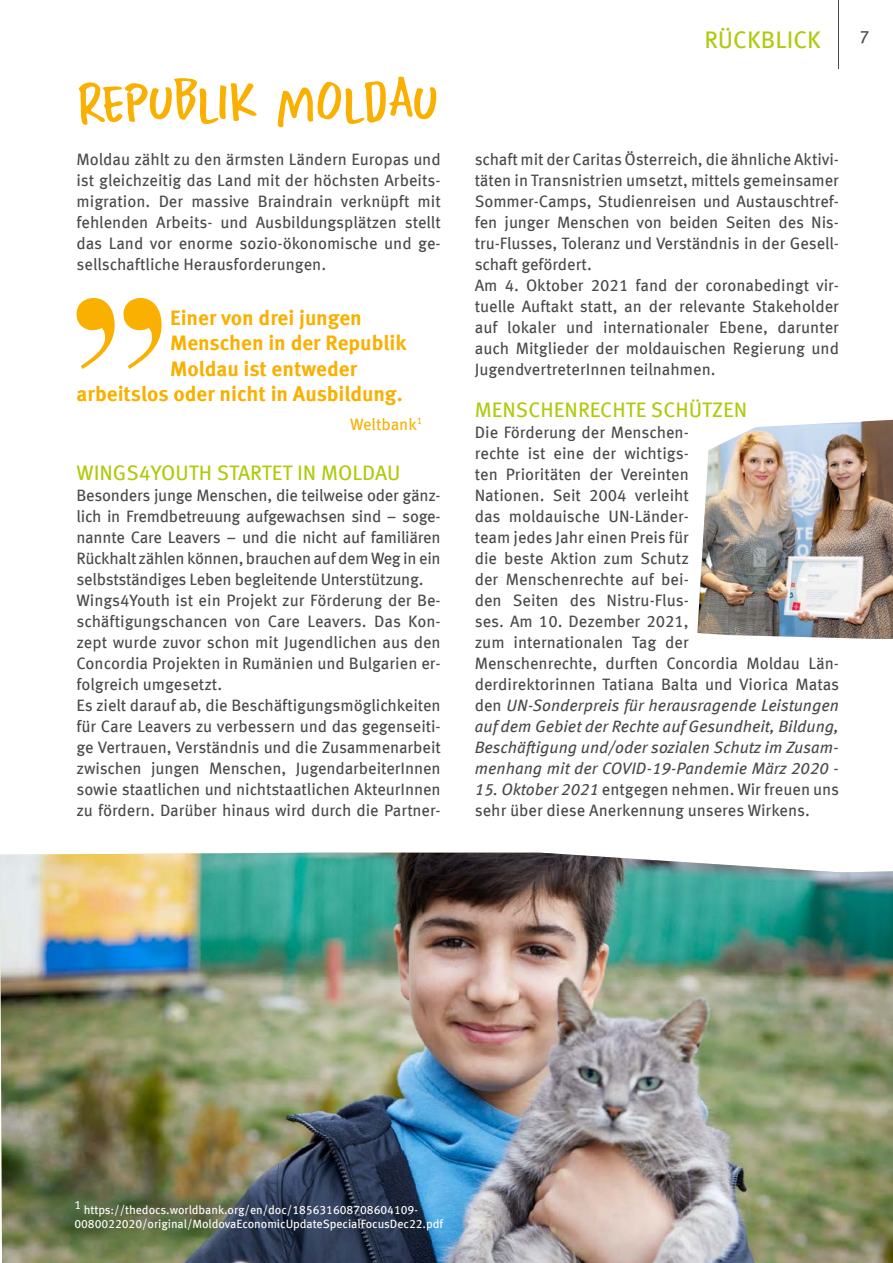
<style>
.page{position:relative;width:893px;height:1263px;background:#fff}
.page>*{position:absolute;margin:0;border:0;box-sizing:border-box;transform-origin:0 0}
.t1{font:75px "Home Education DEMO";letter-spacing:-.03em;color:#f9b000}
.t2{font:24px "Meta OFC";color:#afca0b}
.t3{font:700 21px "Meta OFC";color:#f9b000}
.t4{font:21px "Meta OFC";color:#afca0b}
.t5{font:18px "Meta OFC";color:#4a4a49}
.t6{font:16.5px/21px "Meta OFC";letter-spacing:-.005em;color:#4a4a49}
.t7{font:16.5px "Meta OFC";color:#f9b000}
.t8{font:12px/14.4px "Meta OFC";letter-spacing:-.005em;color:#fff}
.s1{font-style:italic}
</style>
<div class="page">
<hr style="left:838px;top:0;width:1px;height:69px;background:#4a4a49">
<img style="left:697px;top:420px;width:196px;height:219px">
<svg style="left:77px;top:298px;width:85px;height:71px"></svg>
<img style="left:0;top:853px;width:893px;height:410px">
<h1 class="t1" style="left:77px;top:63px;width:363px">Republik Moldau</h1>
<p class="t6" style="left:77px;top:148px;width:366px;text-align:justify">Moldau zählt zu den ärmsten Ländern Europas und ist gleichzeitig das Land mit der höchsten Arbeits&shy;migration. Der massive Braindrain verknüpft mit fehlenden Arbeits- und Ausbildungsplätzen stellt das Land vor enorme sozio-ökonomische und ge&shy;sellschaftliche Herausforderungen.</p>
<p class="t3" style="left:170px;top:304px;width:193px">Einer von drei jungen</p>
<p class="t3" style="left:170px;top:330px;width:238px">Menschen in der Republik</p>
<p class="t3" style="left:170px;top:355px;width:189px">Moldau ist entweder</p>
<p class="t3" style="left:77px;top:381px;width:328px">arbeitslos oder nicht in Ausbildung.</p>
<p class="t7" style="left:350px;top:414px;width:74px">Weltbank<sup>1</sup></p>
<p class="t4" style="left:77px;top:459px;width:325px">WINGS4YOUTH STARTET IN MOLDAU</p>
<p class="t6" style="left:77px;top:484px;width:366px">Besonders junge Menschen, die teilweise oder gänz&shy;lich in Fremdbetreuung aufgewachsen sind – soge&shy;nannte Care Leavers – und die nicht auf familiären Rückhalt zählen können, brauchen auf dem Weg in ein selbstständiges Leben begleitende Unterstützung.<br>Wings4Youth ist ein Projekt zur Förderung der Be&shy;schäftigungschancen von Care Leavers. Das Kon&shy;zept wurde zuvor schon mit Jugendlichen aus den Concordia Projekten in Rumänien und Bulgarien er&shy;folgreich umgesetzt.<br>Es zielt darauf ab, die Beschäftigungsmöglichkeiten für Care Leavers zu verbessern und das gegenseiti&shy;ge Vertrauen, Verständnis und die Zusammenarbeit zwischen jungen Menschen, JugendarbeiterInnen sowie staatlichen und nichtstaatlichen AkteurInnen zu fördern. Darüber hinaus wird durch die Partner-</p>
<h2 class="t2" style="left:704px;top:25px;width:118px">RÜCKBLICK</h2>
<p class="t5" style="left:859px;top:26px;width:12px">7</p>
<p class="t6" style="left:475px;top:148px;width:366px">schaft mit der Caritas Österreich, die ähnliche Aktivi&shy;täten in Transnistrien umsetzt, mittels gemeinsamer Sommer-Camps, Studienreisen und Austauschtref&shy;fen junger Menschen von beiden Seiten des Nis&shy;tru-Flusses, Toleranz und Verständnis in der Gesell&shy;schaft gefördert.<br>Am 4. Oktober 2021 fand der coronabedingt vir&shy;tuelle Auftakt statt, an der relevante Stakeholder auf lokaler und internationaler Ebene, darunter auch Mitglieder der moldauischen Regierung und JugendvertreterInnen teilnahmen.</p>
<p class="t4" style="left:475px;top:396px;width:274px">MENSCHENRECHTE SCHÜTZEN</p>
<p class="t6" style="left:475px;top:421px;width:366px">Die Förderung der Menschen-<br>rechte ist eine der wichtigs-<br>ten Prioritäten der Vereinten<br>Nationen. Seit 2004 verleiht<br>das moldauische UN-Länder-<br>team jedes Jahr einen Preis für<br>die beste Aktion zum Schutz<br>der Menschenrechte auf bei-<br>den Seiten des Nistru-Flus-<br>ses. Am 10. Dezember 2021,<br>zum internationalen Tag der<br>Menschenrechte, durften Concordia Moldau Län&shy;derdirektorinnen Tatiana Balta und Viorica Matas den <span class="s1">UN-Sonderpreis für herausragende Leistungen auf dem Gebiet der Rechte auf Gesundheit, Bildung, Beschäftigung und/oder sozialen Schutz im Zusam&shy;menhang mit der COVID-19-Pandemie März 2020 -</span></p>
<p class="t6" style="left:475px;top:778px;width:366px"><span class="s1">15. Oktober 2021</span> entgegen nehmen. Wir freuen uns sehr über diese Anerkennung unseres Wirkens.</p>
<p class="t8" style="left:74px;top:1202px;width:370px">1 https://thedocs.worldbank.org/en/doc/185631608708604109-<br>0080022020/original/MoldovaEconomicUpdateSpecialFocusDec22.pdf</p>
</div>
